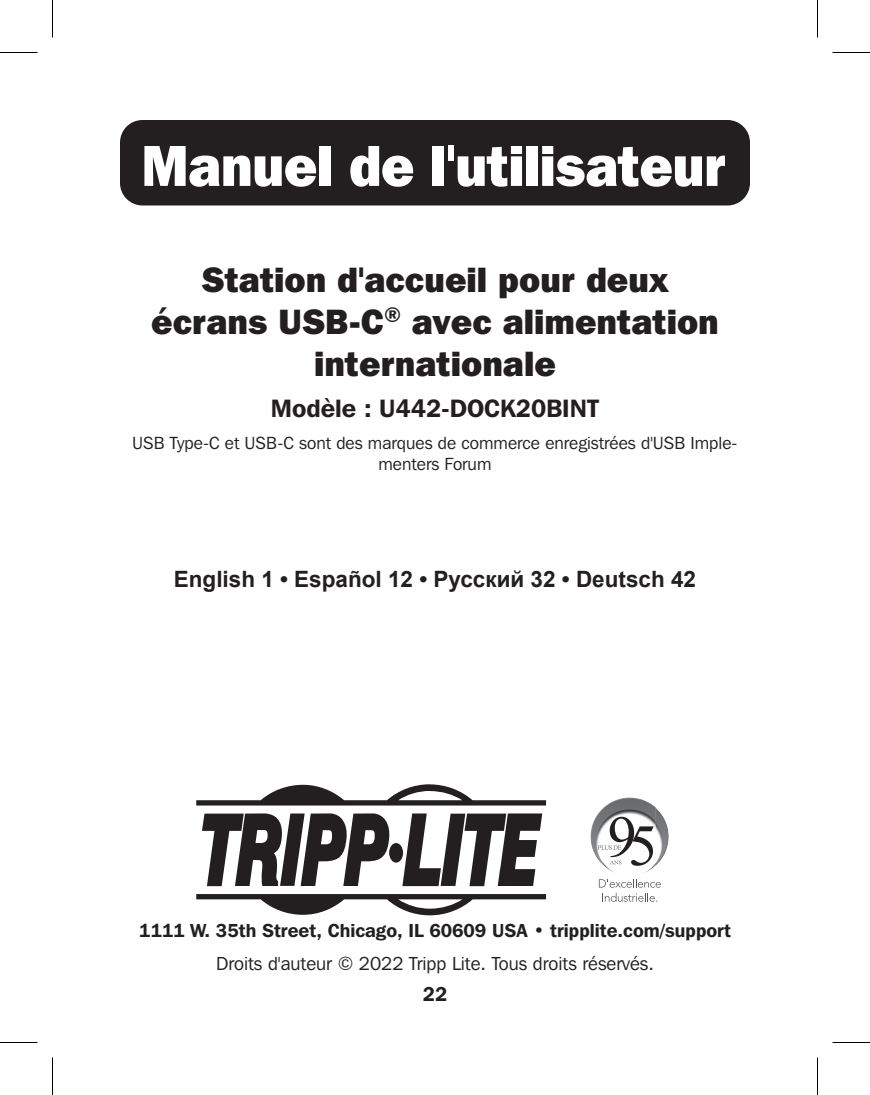
<style>
.page{position:relative;width:870px;height:1095px;background:#fff}
.page>*{position:absolute;margin:0;border:0;box-sizing:border-box;transform-origin:0 0}
.t1{font:800 57.5px "Franklin Gothic IT Cby BT";letter-spacing:-.01em;color:#fff;scale:.95 1}
.t2{font:800 35px/42px "Franklin Gothic IT Cby BT";color:#231f20;text-align:center}
.t3{font:600 25px "Franklin Gothic IT Cby BT";color:#231f20}
.t4{font:700 22.5px "Arial";color:#231f20}
.t5{font:600 20px "Franklin Gothic IT Cby BT";color:#231f20}
.t6{font:600 18.75px "Franklin Gothic IT Cby BT";color:#231f20}
.t7{font:18.75px "Franklin Gothic IT Cby BT";color:#231f20}
.t8{font:17.5px/21px "Franklin Gothic IT Cby BT";color:#231f20;text-align:center}
</style>
<div class="page">
<div style="left:120px;top:120px;width:630px;height:86px;background:#231f20;border-radius:22px"></div>
<div style="left:389px;top:843px;width:14px;height:20px;background:#231f20;border-radius:50%"></div>
<svg style="left:202px;top:813px;width:189px;height:73px"></svg>
<svg style="left:402px;top:813px;width:140px;height:73px"></svg>
<svg style="left:196px;top:784px;width:350px;height:22px"></svg>
<svg style="left:196px;top:894px;width:350px;height:21px"></svg>
<img style="left:595px;top:798px;width:33px;height:20px">
<img style="left:656px;top:815px;width:13px;height:50px">
<img style="left:601px;top:863px;width:46px;height:10px">
<svg style="left:610px;top:817px;width:44px;height:49px"></svg>
<svg style="left:599px;top:879px;width:62px;height:23px"></svg>
<hr style="left:0;top:52px;width:38px;height:1px;background:#000">
<hr style="left:832px;top:52px;width:38px;height:1px;background:#000">
<hr style="left:0;top:1042px;width:38px;height:1px;background:#000">
<hr style="left:832px;top:1042px;width:38px;height:1px;background:#000">
<hr style="left:52px;top:0;width:1px;height:38px;background:#000">
<hr style="left:52px;top:1058px;width:1px;height:37px;background:#000">
<hr style="left:817px;top:0;width:1px;height:38px;background:#000">
<hr style="left:817px;top:1058px;width:1px;height:37px;background:#000">
<p class="t1" style="left:141px;top:129px;width:617px">Manuel de l'utilisateur</p>
<p class="t2" style="left:151px;top:258px;width:569px">Station d'accueil pour deux écrans USB-C<sup>®</sup> avec alimentation internationale</p>
<p class="t3" style="left:271px;top:393px;width:330px">Modèle : U442-DOCK20BINT</p>
<p class="t8" style="left:132px;top:433px;width:607px">USB Type-C et USB-C sont des marques de commerce enregistrées d'USB Imple&shy;menters Forum</p>
<p class="t4" style="left:174px;top:564px;width:524px">English 1 • Español 12 • Русский 32 • Deutsch 42</p>
<p class="t6" style="left:139px;top:918px;width:594px">1111 W. 35th Street, Chicago, IL 60609 USA • tripplite.com/support</p>
<p class="t7" style="left:216px;top:952px;width:439px">Droits d'auteur © 2022 Tripp Lite. Tous droits réservés.</p>
<p class="t5" style="left:423px;top:981px;width:26px">22</p>
</div>
